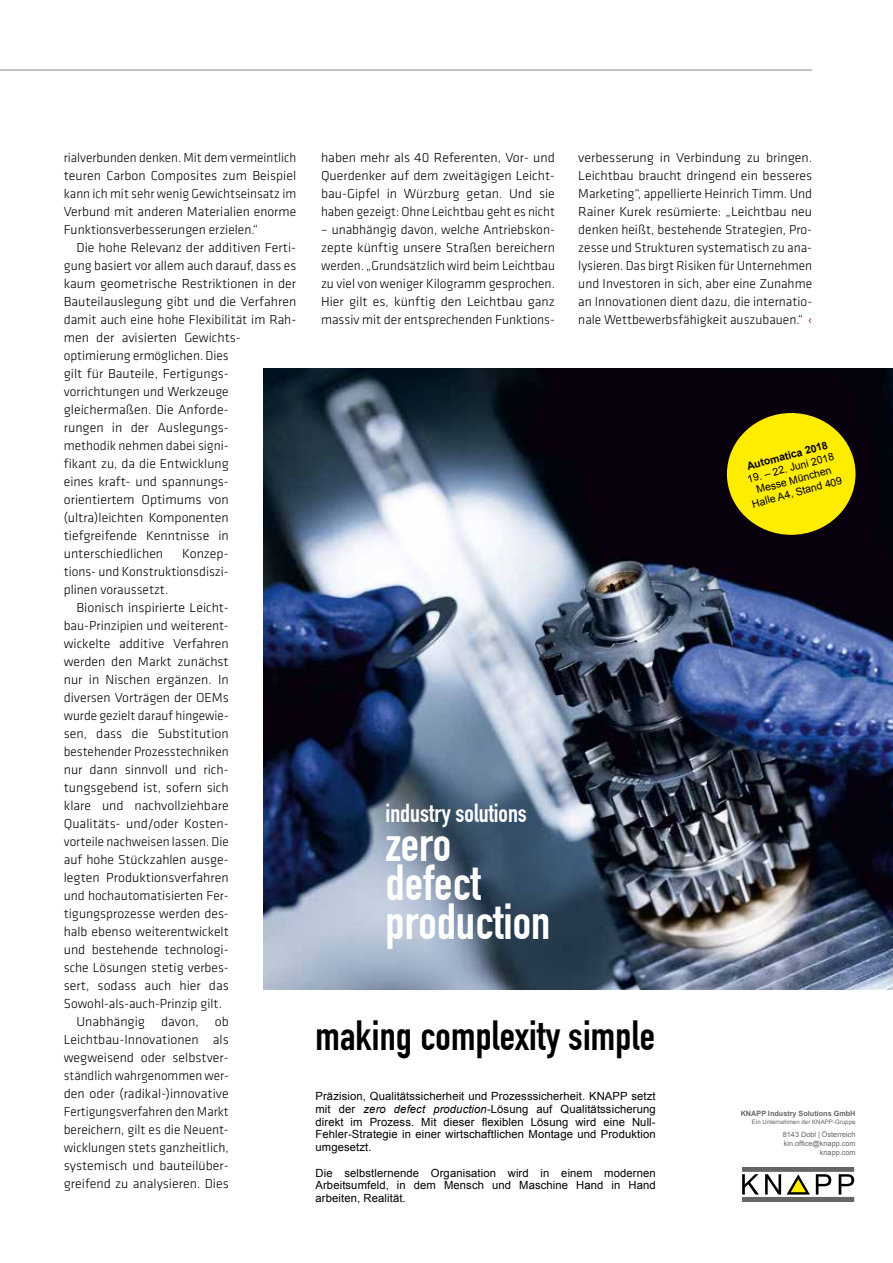
<style>
.page{position:relative;width:893px;height:1263px;background:#fff}
.page>*{position:absolute;margin:0;border:0;box-sizing:border-box;transform-origin:0 0}
.t1{font:49.5px/39px "DIN Engschrift";color:#fff}
.t2{font:41.25px "DIN Engschrift";letter-spacing:.005em;color:#000}
.t3{font:25.5px "DIN Engschrift";color:#fff}
.t4{font:300 13.5px/18px "Klavika Basic";color:#000;text-align:justify}
.t5{font:11.25px/12.8px "Arial";letter-spacing:.01em;color:#000;text-align:justify}
.t6{font:10.5px/12.6px "Arial";color:#000;text-align:center}
.t7{font:700 10.5px "Arial";color:#000}
.t8{font:7.2px/8.7px "Arial";color:#666;text-align:right}
.t9{font:700 7.2px "Arial";color:#666}
.t10{font:6.15px "Arial";color:#666}
.s1{color:#9c1006}
.s2{font-style:italic}
</style>
<div class="page">
<hr style="left:0;top:70px;width:812px;height:1px;background:#878787">
<img style="left:263px;top:368px;width:630px;height:622px">
<svg style="left:742px;top:1167px;width:112px;height:34px"></svg>
<div style="left:727px;top:413px;width:128px;height:122px;background:#ffed00;border-radius:50%"></div>
<p class="t4" style="left:64px;top:148px;width:234px">rialverbunden denken. Mit dem vermeintlich teuren Carbon Composites zum Beispiel kann ich mit sehr wenig Gewichtseinsatz im Verbund mit anderen Materialien enorme Funktionsverbesserungen erzielen.“</p>
<p class="t4" style="left:64px;top:238px;width:234px;text-align:left;text-indent:13px">Die hohe Relevanz der additiven Ferti&shy;gung basiert vor allem auch darauf, dass es kaum geometrische Restriktionen in der<br>Bauteilauslegung gibt und die Verfahren damit auch eine hohe Flexibilität im Rah&shy;men der avisierten Gewichts&shy;optimierung ermöglichen. Dies<br>gilt für Bauteile, Fertigungs&shy;vorrichtungen und Werkzeuge gleichermaßen. Die Anforde-<br>rungen in der Auslegungs-<br>methodik nehmen dabei signi-<br>fikant zu, da die Entwicklung<br>eines kraft- und spannungs&shy;orientiertem Optimums von (ultra)leichten Komponenten tiefgreifende Kenntnisse in unterschiedlichen</p>
<p class="t4" style="left:64px;top:544px;width:166px;text-indent:118px">Konzep&shy;tions- und Konstruktionsdiszi&shy;plinen voraussetzt.</p>
<p class="t4" style="left:77px;top:598px;width:154px">Bionisch inspirierte Leicht-</p>
<p class="t4" style="left:64px;top:616px;width:166px">bau-Prinzipien und weiterent-</p>
<p class="t4" style="left:64px;top:634px;width:166px">wickelte additive Verfahren</p>
<p class="t4" style="left:64px;top:652px;width:167px">werden den Markt zunächst</p>
<p class="t4" style="left:64px;top:670px;width:167px">nur in Nischen ergänzen. In</p>
<p class="t4" style="left:64px;top:688px;width:166px">diversen Vorträgen der OEMs</p>
<p class="t4" style="left:64px;top:706px;width:166px">wurde gezielt darauf hingewie-</p>
<p class="t4" style="left:64px;top:724px;width:167px">sen, dass die Substitution</p>
<p class="t4" style="left:64px;top:742px;width:166px">bestehender Prozesstechniken</p>
<p class="t4" style="left:64px;top:760px;width:166px">nur dann sinnvoll und rich-</p>
<p class="t4" style="left:64px;top:778px;width:166px">tungsgebend ist, sofern sich</p>
<p class="t4" style="left:64px;top:796px;width:167px">klare und nachvollziehbare</p>
<p class="t4" style="left:64px;top:814px;width:166px">Qualitäts- und/oder Kosten-</p>
<p class="t4" style="left:64px;top:832px;width:166px">vorteile nachweisen lassen. Die</p>
<p class="t4" style="left:64px;top:850px;width:166px">auf hohe Stückzahlen ausge-</p>
<p class="t4" style="left:64px;top:868px;width:167px">legten Produktionsverfahren</p>
<p class="t4" style="left:64px;top:886px;width:166px">und hochautomatisierten Fer-</p>
<p class="t4" style="left:64px;top:904px;width:166px">tigungsprozesse werden des-</p>
<p class="t4" style="left:64px;top:922px;width:167px">halb ebenso weiterentwickelt</p>
<p class="t4" style="left:64px;top:940px;width:166px">und bestehende technologi-</p>
<p class="t4" style="left:64px;top:958px;width:167px">sche Lösungen stetig verbes-</p>
<p class="t4" style="left:64px;top:976px;width:167px">sert, sodass auch hier das</p>
<p class="t4" style="left:64px;top:994px;width:160px">Sowohl-als-auch-Prinzip gilt.</p>
<p class="t4" style="left:77px;top:1012px;width:154px">Unabhängig davon, ob</p>
<p class="t4" style="left:64px;top:1030px;width:166px">Leichtbau-Innovationen als</p>
<p class="t4" style="left:64px;top:1048px;width:166px">wegweisend oder selbstver-</p>
<p class="t4" style="left:64px;top:1066px;width:166px">ständlich wahrgenommen wer-</p>
<p class="t4" style="left:64px;top:1084px;width:167px">den oder (radikal-)innovative</p>
<p class="t4" style="left:64px;top:1102px;width:167px">Fertigungsverfahren den Markt</p>
<p class="t4" style="left:64px;top:1120px;width:166px">bereichern, gilt es die Neuent-</p>
<p class="t4" style="left:64px;top:1138px;width:166px">wicklungen stets ganzheitlich,</p>
<p class="t4" style="left:64px;top:1156px;width:166px">systemisch und bauteilüber-</p>
<p class="t4" style="left:64px;top:1174px;width:167px">greifend zu analysieren. Dies</p>
<p class="t4" style="left:321px;top:148px;width:235px">haben mehr als 40 Referenten, Vor- und Querdenker auf dem zweitägigen Leicht&shy;bau-Gipfel in Würzburg getan. Und sie haben gezeigt: Ohne Leichtbau geht es nicht</p>
<p class="t4" style="left:321px;top:220px;width:235px">– unabhängig davon, welche Antriebskon&shy;zepte künftig unsere Straßen bereichern werden. „Grundsätzlich wird beim Leichtbau zu viel von weniger Kilogramm gesprochen.<br>Hier gilt es, künftig den Leichtbau ganz massiv mit der entsprechenden Funktions-</p>
<p class="t4" style="left:578px;top:148px;width:235px">verbesserung in Verbindung zu bringen.<br>Leichtbau braucht dringend ein besseres Marketing“, appellierte Heinrich Timm. Und Rainer Kurek resümierte: „Leichtbau neu denken heißt, bestehende Strategien, Pro&shy;zesse und Strukturen systematisch zu ana&shy;lysieren. Das birgt Risiken für Unternehmen und Investoren in sich, aber eine Zunahme an Innovationen dient dazu, die internatio&shy;nale Wettbewerbsfähigkeit auszubauen.“ <span class="s1">‹</span></p>
<p class="t7" style="left:745px;top:459px;width:85px;rotate:-15deg">Automatica 2018</p>
<p class="t6" style="left:744px;top:474px;width:94px;rotate:-15deg">19. – 22. Juni 2018<br>Messe München<br>Halle A4, Stand 409</p>
<h3 class="t3" style="left:386px;top:798px;width:143px">industry solutions</h3>
<h1 class="t1" style="left:386px;top:824px;width:166px">zero defect production</h1>
<h2 class="t2" style="left:315px;top:1012px;width:341px">making complexity simple</h2>
<p class="t5" style="left:315px;top:1090px;width:342px">Präzision, Qualitätssicherheit und Prozesssicherheit. KNAPP setzt mit der <span class="s2">zero defect production</span>-Lösung auf Qualitätssicherung direkt im Prozess. Mit dieser flexiblen Lösung wird eine Null-Fehler-Strategie in einer wirtschaftlichen Montage und Produktion umgesetzt.</p>
<p class="t5" style="left:315px;top:1166px;width:342px">Die selbstlernende Organisation wird in einem modernen Arbeitsumfeld, in dem Mensch und Maschine Hand in Hand arbeiten, Realität.</p>
<p class="t9" style="left:741px;top:1109px;width:116px">KNAPP Industry Solutions GmbH</p>
<p class="t10" style="left:752px;top:1117px;width:105px">Ein Unternehmen der KNAPP-Gruppe</p>
<p class="t8" style="left:783px;top:1130px;width:74px">8143 Dobl | Österreich kin.office@knapp.com knapp.com</p>
</div>
